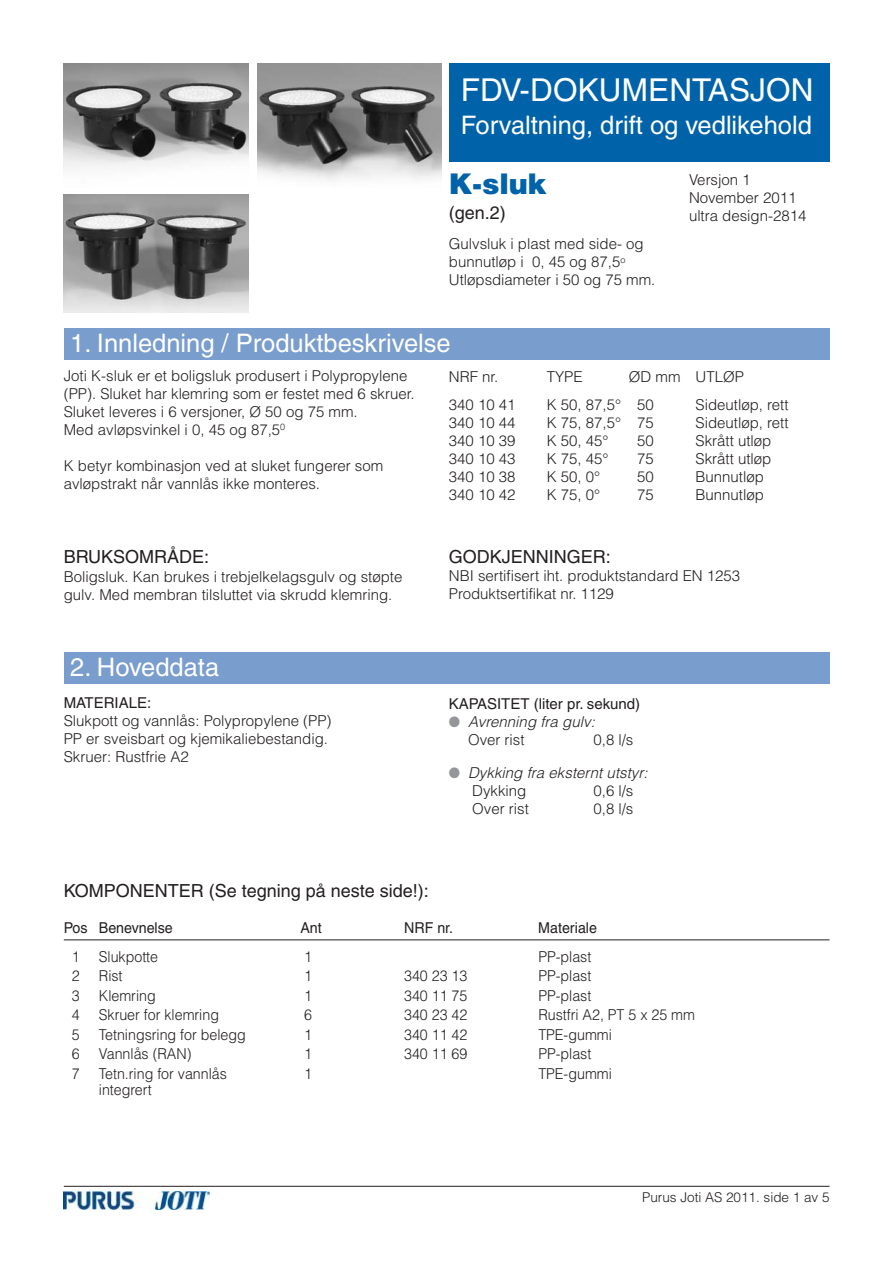
<style>
.page{position:relative;width:893px;height:1263px;background:#fff}
.page>*{position:absolute;margin:0;border:0;box-sizing:border-box;transform-origin:0 0}
.t1{font:31.5px "Helvetica";letter-spacing:.005em;color:#fff}
.t2{font:900 28.5px "Helvetica";color:#0063a9}
.t3{font:25.5px "Helvetica";color:#fff}
.t4{font:18px "Helvetica";color:#231f20}
.t5{font:300 15px/18px "Helvetica";color:#231f20}
.t6{font:300 15px "Helvetica";color:#231f20;scale:.95 1}
.t7{font:italic 300 15px/18px "Helvetica";color:#231f20}
.t8{font:15px "Helvetica";color:#231f20}
.t9{font:15px "Helvetica";color:#231f20;scale:.95 1}
.t10{font:300 13.5px "Helvetica";color:#231f20}
.s1{color:#939598}
.s2{font-style:normal}
</style>
<div class="page">
<hr style="left:64px;top:1186px;width:765px;height:1px;background:#231f20">
<img style="left:64px;top:1191px;width:146px;height:18px">
<img style="left:64px;top:64px;width:185px;height:105px">
<img style="left:257px;top:64px;width:184px;height:116px">
<img style="left:64px;top:195px;width:185px;height:117px">
<div style="left:449px;top:64px;width:380px;height:98px;background:#0063a9"></div>
<div style="left:64px;top:328px;width:765px;height:32px;background:#799dcd"></div>
<div style="left:64px;top:652px;width:765px;height:32px;background:#799dcd"></div>
<hr style="left:64px;top:940px;width:765px;height:1px;background:#231f20">
<h1 class="t1" style="left:460px;top:78px;width:354px">FDV-DOKUMENTASJON</h1>
<h3 class="t3" style="left:460px;top:116px;width:352px">Forvaltning, drift og vedlikehold</h3>
<p class="t5" style="left:689px;top:172px;width:119px">Versjon 1<br>November 2011 ultra design-2814</p>
<h2 class="t2" style="left:449px;top:174px;width:100px">K-sluk</h2>
<p class="t4" style="left:449px;top:206px;width:58px">(gen.2)</p>
<p class="t5" style="left:449px;top:237px;width:208px">Gulvsluk i plast med side- og bunnutløp i 0, 45 og 87,5<sup>o<br></sup>Utløpsdiameter i 50 og 75 mm.</p>
<h3 class="t3" style="left:70px;top:333px;width:382px">1. Innledning / Produktbeskrivelse</h3>
<p class="t5" style="left:64px;top:368px;width:352px">Joti K-sluk er et boligsluk produsert i Polypropylene (PP). Sluket har klemring som er festet med 6 skruer.<br>Sluket leveres i 6 versjoner, Ø 50 og 75 mm.<br>Med avløpsvinkel i 0, 45 og 87,5<sup>0</sup></p>
<p class="t5" style="left:64px;top:458px;width:321px">K betyr kombinasjon ved at sluket fungerer som avløpstrakt når vannlås ikke monteres.</p>
<p class="t4" style="left:64px;top:550px;width:147px">BRUKSOMRÅDE:</p>
<p class="t5" style="left:64px;top:569px;width:340px">Boligsluk. Kan brukes i trebjelkelagsgulv og støpte gulv. Med membran tilsluttet via skrudd klemring.</p>
<h3 class="t3" style="left:70px;top:658px;width:150px">2. Hoveddata</h3>
<p class="t8" style="left:64px;top:697px;width:89px">MATERIALE:</p>
<p class="t5" style="left:64px;top:713px;width:269px">Slukpott og vannlås: Polypropylene (PP)<br>PP er sveisbart og kjemikaliebestandig.<br>Skruer: Rustfrie A2</p>
<p class="t5" style="left:449px;top:369px;width:51px">NRF nr.</p>
<p class="t5" style="left:546px;top:369px;width:37px">TYPE</p>
<p class="t5" style="left:629px;top:369px;width:116px">ØD mm UTLØP</p>
<p class="t5" style="left:449px;top:397px;width:68px">340 10 41</p>
<p class="t5" style="left:546px;top:397px;width:109px">K 50, 87,5° 50</p>
<p class="t5" style="left:695px;top:397px;width:94px">Sideutløp, rett</p>
<p class="t5" style="left:449px;top:415px;width:68px">340 10 44</p>
<p class="t5" style="left:546px;top:415px;width:109px">K 75, 87,5° 75</p>
<p class="t5" style="left:695px;top:415px;width:94px">Sideutløp, rett</p>
<p class="t5" style="left:449px;top:433px;width:68px">340 10 39</p>
<p class="t5" style="left:546px;top:433px;width:63px">K 50, 45°</p>
<p class="t5" style="left:637px;top:433px;width:18px">50</p>
<p class="t5" style="left:695px;top:433px;width:77px">Skrått utløp</p>
<p class="t5" style="left:449px;top:451px;width:68px">340 10 43</p>
<p class="t5" style="left:546px;top:451px;width:63px">K 75, 45°</p>
<p class="t5" style="left:637px;top:451px;width:18px">75</p>
<p class="t5" style="left:695px;top:451px;width:77px">Skrått utløp</p>
<p class="t5" style="left:449px;top:469px;width:68px">340 10 38</p>
<p class="t5" style="left:546px;top:469px;width:55px">K 50, 0°</p>
<p class="t5" style="left:637px;top:469px;width:18px">50</p>
<p class="t5" style="left:695px;top:469px;width:70px">Bunnutløp</p>
<p class="t5" style="left:449px;top:487px;width:68px">340 10 42</p>
<p class="t5" style="left:546px;top:487px;width:55px">K 75, 0°</p>
<p class="t5" style="left:637px;top:487px;width:18px">75</p>
<p class="t5" style="left:695px;top:487px;width:70px">Bunnutløp</p>
<p class="t4" style="left:449px;top:550px;width:163px">GODKJENNINGER:</p>
<p class="t5" style="left:449px;top:568px;width:293px">NBI sertifisert iht. produktstandard EN 1253<br>Produktsertifikat nr. 1129</p>
<p class="t8" style="left:449px;top:699px;width:193px">KAPASITET (liter pr. sekund)</p>
<p class="t7" style="left:468px;top:714px;width:131px;text-indent:-19px"><span class="s1">●</span> Avrenning fra gulv:<br><span class="s2">Over rist</span></p>
<p class="t5" style="left:593px;top:732px;width:41px">0,8 l/s</p>
<p class="t7" style="left:472px;top:765px;width:180px;text-indent:-23px"><span class="s1">●</span> Dykking fra eksternt utstyr:<br><span class="s2">Dykking</span></p>
<p class="t5" style="left:593px;top:783px;width:41px">0,6 l/s</p>
<p class="t5" style="left:472px;top:801px;width:58px">Over rist</p>
<p class="t5" style="left:593px;top:801px;width:41px">0,8 l/s</p>
<p class="t4" style="left:64px;top:884px;width:366px">KOMPONENTER (Se tegning på neste side!):</p>
<p class="t9" style="left:64px;top:923px;width:116px">Pos Benevnelse</p>
<p class="t9" style="left:300px;top:923px;width:24px">Ant</p>
<p class="t9" style="left:404px;top:923px;width:53px">NRF nr.</p>
<p class="t9" style="left:538px;top:923px;width:63px">Materiale</p>
<p class="t6" style="left:72px;top:951px;width:10px">1</p>
<p class="t6" style="left:99px;top:951px;width:64px">Slukpotte</p>
<p class="t6" style="left:304px;top:951px;width:10px">1</p>
<p class="t6" style="left:538px;top:951px;width:57px">PP-plast</p>
<p class="t6" style="left:72px;top:970px;width:10px">2</p>
<p class="t6" style="left:99px;top:970px;width:26px">Rist</p>
<p class="t6" style="left:304px;top:970px;width:10px">1</p>
<p class="t6" style="left:404px;top:970px;width:68px">340 23 13</p>
<p class="t6" style="left:538px;top:970px;width:57px">PP-plast</p>
<p class="t6" style="left:72px;top:990px;width:10px">3</p>
<p class="t6" style="left:99px;top:990px;width:61px">Klemring</p>
<p class="t6" style="left:304px;top:990px;width:10px">1</p>
<p class="t6" style="left:404px;top:990px;width:68px">340 11 75</p>
<p class="t6" style="left:538px;top:990px;width:57px">PP-plast</p>
<p class="t6" style="left:72px;top:1009px;width:10px">4</p>
<p class="t6" style="left:99px;top:1009px;width:128px">Skruer for klemring</p>
<p class="t6" style="left:304px;top:1009px;width:10px">6</p>
<p class="t6" style="left:404px;top:1009px;width:68px">340 23 42</p>
<p class="t6" style="left:538px;top:1009px;width:166px">Rustfri A2, PT 5 x 25 mm</p>
<p class="t6" style="left:72px;top:1029px;width:10px">5</p>
<p class="t6" style="left:99px;top:1029px;width:156px">Tetningsring for belegg</p>
<p class="t6" style="left:304px;top:1029px;width:10px">1</p>
<p class="t6" style="left:404px;top:1029px;width:68px">340 11 42</p>
<p class="t6" style="left:538px;top:1029px;width:79px">TPE-gummi</p>
<p class="t6" style="left:72px;top:1048px;width:10px">6</p>
<p class="t6" style="left:99px;top:1048px;width:99px">Vannlås (RAN)</p>
<p class="t6" style="left:304px;top:1048px;width:10px">1</p>
<p class="t6" style="left:404px;top:1048px;width:68px">340 11 69</p>
<p class="t6" style="left:538px;top:1048px;width:57px">PP-plast</p>
<p class="t6" style="left:72px;top:1068px;width:10px">7</p>
<p class="t6" style="left:99px;top:1068px;width:136px">Tetn.ring for vannlås</p>
<p class="t6" style="left:304px;top:1068px;width:10px">1</p>
<p class="t6" style="left:538px;top:1068px;width:79px">TPE-gummi</p>
<p class="t6" style="left:99px;top:1084px;width:57px">integrert</p>
<p class="t10" style="left:642px;top:1193px;width:189px">Purus Joti AS 2011. side 1 av 5</p>
</div>
